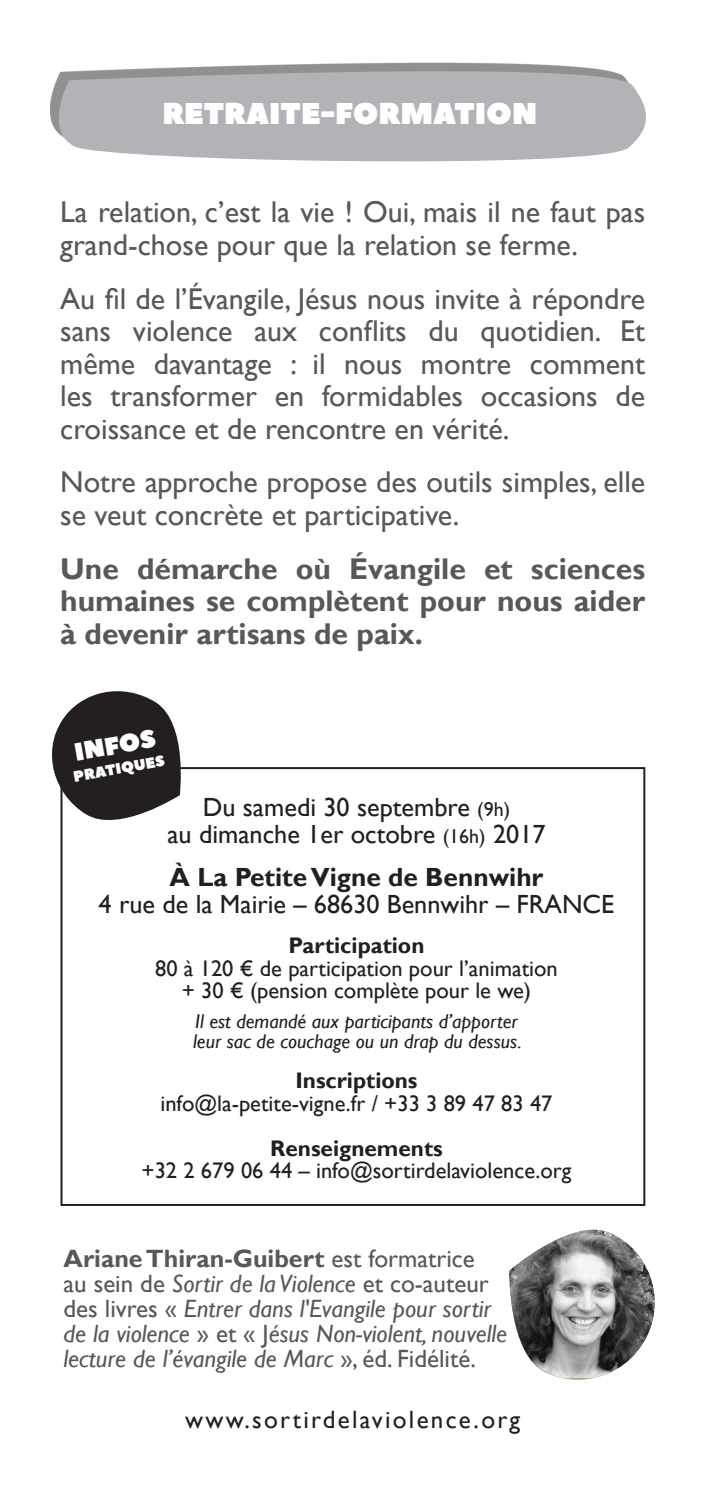
<style>
.page{position:relative;width:702px;height:1489px;background:#fff}
.page>*{position:absolute;margin:0;border:0;box-sizing:border-box;transform-origin:0 0}
.t1{font:30px/32.5px "Gill Sans";color:#57585a}
.t2{font:700 30px/32.5px "Gill Sans";color:#57585a;text-align:justify}
.t3{font:30px "Peace Sans";color:#fff}
.t4{font:26.25px/27.5px "Gill Sans";color:#231f20;text-align:center}
.t5{font:700 26.25px "Gill Sans";color:#231f20}
.t6{font:italic 25px/25px "Gill Sans";color:#57585a}
.t7{font:25px "Gill Sans";letter-spacing:.09em;color:#231f20}
.t8{font:25px "Peace Sans";color:#fff}
.t9{font:22.5px/22.5px "Gill Sans";color:#231f20;text-align:center}
.t10{font:700 22.5px "Gill Sans";color:#231f20}
.t11{font:italic 20px/20px "Gill Sans";color:#231f20}
.t12{font:15px "Peace Sans";color:#fff}
.s1{font-size:20px}
.s2{font-weight:700;font-style:normal}
.s3{font-style:normal}
</style>
<div class="page">
<svg style="left:50px;top:62px;width:596px;height:100px;background:#b7b7bb"></svg>
<div style="left:60px;top:767px;width:585px;height:438px;border:2px solid #231f20"></div>
<svg style="left:52px;top:691px;width:136px;height:143px"></svg>
<img style="left:509px;top:1229px;width:146px;height:149px">
<p class="t3" style="left:162px;top:94px;width:376px">RETRAITE-FORMATION</p>
<p class="t1" style="left:60px;top:196px;width:586px">La relation, c’est la vie ! Oui, mais il ne faut pas grand-chose pour que la relation se ferme.</p>
<p class="t1" style="left:60px;top:283px;width:586px;text-align:justify">Au fil de l’Évangile, Jésus nous invite à répondre sans violence aux conflits du quotidien. Et même davantage : il nous montre comment les transformer en formidables occasions de croissance et de rencontre en vérité.</p>
<p class="t1" style="left:60px;top:466px;width:586px">Notre approche propose des outils simples, elle se veut concrète et participative.</p>
<p class="t2" style="left:60px;top:553px;width:586px">Une démarche où Évangile et sciences humaines se complètent pour nous aider à devenir artisans de paix.</p>
<p class="t8" style="left:72px;top:735px;width:84px;rotate:-10deg">INFOS</p>
<p class="t12" style="left:72px;top:766px;width:94px;rotate:-10deg">PRATIQUES</p>
<p class="t4" style="left:167px;top:793px;width:379px">Du samedi 30 septembre <span class="s1">(9h)<br></span>au dimanche 1er octobre <span class="s1">(16h)</span> 2017</p>
<p class="t5" style="left:169px;top:861px;width:375px">À La Petite Vigne de Bennwihr</p>
<p class="t4" style="left:99px;top:891px;width:517px">4 rue de la Mairie – 68630 Bennwihr – FRANCE</p>
<p class="t10" style="left:288px;top:932px;width:137px">Participation</p>
<p class="t9" style="left:155px;top:957px;width:404px">80 à 120 € de participation pour l’animation + 30 € (pension complète pour le we)</p>
<p class="t11" style="left:193px;top:1011px;width:330px">Il est demandé aux participants d’apporter leur sac de couchage ou un drap du dessus.</p>
<p class="t10" style="left:295px;top:1067px;width:124px">Inscriptions</p>
<p class="t9" style="left:160px;top:1092px;width:393px">info@la-petite-vigne.fr / +33 3 89 47 83 47</p>
<p class="t10" style="left:270px;top:1134px;width:174px">Renseignements</p>
<p class="t9" style="left:141px;top:1159px;width:431px">+32 2 679 06 44 – info@sortirdelaviolence.org</p>
<p class="t6" style="left:64px;top:1246px;width:445px"><span class="s2">Ariane Thiran-Guibert</span> <span class="s3">est formatrice<br>au sein de</span> Sortir de la Violence <span class="s3">et co-auteur des livres «</span> Entrer dans l'Evangile pour sortir de la violence <span class="s3">» et « J</span>ésus Non-violent, nouvelle lecture de l’évangile de Marc <span class="s3">», éd. Fidélité.</span></p>
<p class="t7" style="left:185px;top:1404px;width:336px">www.sortirdelaviolence.org</p>
</div>
